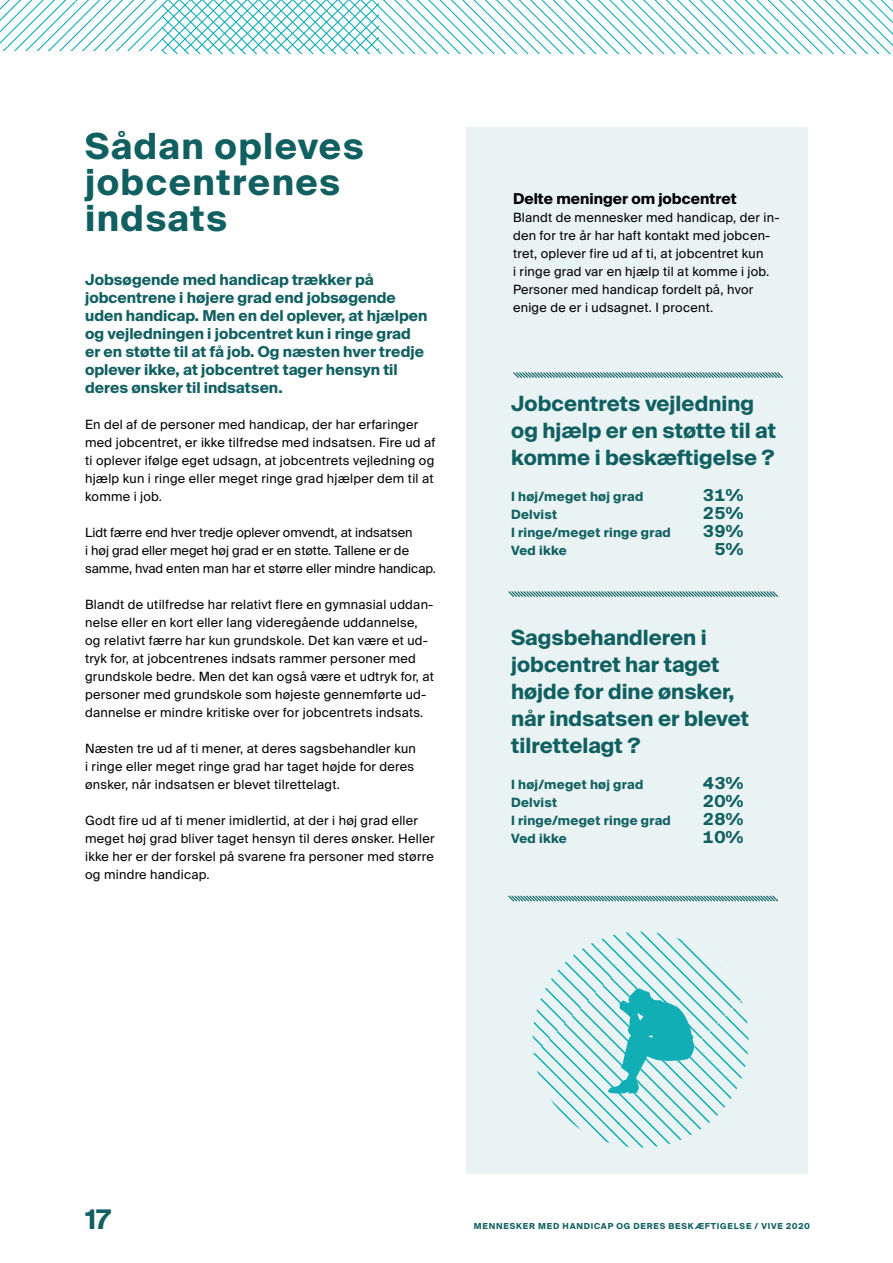
<style>
.page{position:relative;width:893px;height:1263px;background:#fff}
.page>*{position:absolute;margin:0;border:0;box-sizing:border-box;transform-origin:0 0}
.t1{font:700 36px/36px "Suisse Intl";letter-spacing:.04em;color:#105f61}
.t2{font:700 27px "Suisse Intl";color:#105f61}
.t3{font:700 21px/27px "Suisse Intl";color:#105f61}
.t4{font:700 16.5px "Suisse Intl";letter-spacing:.02em;color:#105f61}
.t5{font:700 15px/18px "Suisse Intl";color:#105f61}
.t6{font:700 15px "Suisse Intl";color:#000}
.t7{font:12.75px/18px "Suisse Intl";letter-spacing:.02em;color:#000}
.t8{font:12.75px/18px "Suisse Intl";color:#000}
.t9{font:700 12.75px "Suisse Intl";letter-spacing:.02em;color:#105f61}
.t10{font:700 8.25px "Suisse Intl";letter-spacing:.1em;color:#105f61}
</style>
<div class="page">
<svg style="left:0;top:0;width:162px;height:51px"></svg>
<svg style="left:162px;top:0;width:731px;height:54px"></svg>
<div style="left:467px;top:128px;width:341px;height:1046px;background:#e9f3f3"></div>
<svg style="left:533px;top:932px;width:216px;height:216px"></svg>
<svg style="left:608px;top:988px;width:86px;height:106px"></svg>
<svg style="left:513px;top:372px;width:270px;height:6px;background:#86afb0"></svg>
<svg style="left:508px;top:591px;width:270px;height:6px;background:#86afb0"></svg>
<svg style="left:508px;top:895px;width:270px;height:7px"></svg>
<h1 class="t1" style="left:85px;top:128px;width:280px">Sådan opleves jobcentrenes indsats</h1>
<p class="t5" style="left:85px;top:270px;width:344px">Jobsøgende med handicap trækker på jobcentrene i højere grad end jobsøgende uden handicap. Men en del oplever, at hjælpen og vejledningen i jobcentret kun i ringe grad er en støtte til at få job. Og næsten hver tredje oplever ikke, at jobcentret tager hensyn til deres ønsker til indsatsen.</p>
<p class="t7" style="left:85px;top:415px;width:352px">En del af de personer med handicap, der har erfaringer med jobcentret, er ikke tilfredse med indsatsen. Fire ud af ti oplever ifølge eget udsagn, at jobcentrets vejledning og hjælp kun i ringe eller meget ringe grad hjælper dem til at komme i job.</p>
<p class="t8" style="left:85px;top:523px;width:352px">Lidt færre end hver tredje oplever omvendt, at indsatsen<br>i høj grad eller meget høj grad er en støtte. Tallene er de samme, hvad enten man har et større eller mindre handicap.</p>
<p class="t7" style="left:85px;top:595px;width:351px">Blandt de utilfredse har relativt flere en gymnasial uddan&shy;nelse eller en kort eller lang videregående uddannelse, og relativt færre har kun grundskole. Det kan være et ud&shy;tryk for, at jobcentrenes indsats rammer personer med grundskole bedre. Men det kan også være et udtryk for, at personer med grundskole som højeste gennemførte ud&shy;dannelse er mindre kritiske over for jobcentrets indsats.</p>
<p class="t7" style="left:85px;top:739px;width:332px">Næsten tre ud af ti mener, at deres sagsbehandler kun i ringe eller meget ringe grad har taget højde for deres ønsker, når indsatsen er blevet tilrettelagt.</p>
<p class="t7" style="left:85px;top:811px;width:351px">Godt fire ud af ti mener imidlertid, at der i høj grad eller meget høj grad bliver taget hensyn til deres ønsker. Heller ikke her er der forskel på svarene fra personer med større og mindre handicap.</p>
<p class="t6" style="left:513px;top:190px;width:225px">Delte meninger om jobcentret</p>
<p class="t7" style="left:513px;top:208px;width:268px">Blandt de mennesker med handicap, der in&shy;den for tre år har haft kontakt med jobcen&shy;tret, oplever fire ud af ti, at jobcentret kun<br>i ringe grad var en hjælp til at komme i job.<br>Personer med handicap fordelt på, hvor enige de er i udsagnet. I procent.</p>
<h3 class="t3" style="left:511px;top:390px;width:266px">Jobcentrets vejledning og hjælp er en støtte til at komme i beskæftigelse ?</h3>
<p class="t9" style="left:511px;top:489px;width:134px">I høj/meget høj grad</p>
<p class="t4" style="left:703px;top:485px;width:42px">31%</p>
<p class="t9" style="left:511px;top:507px;width:48px">Delvist</p>
<p class="t4" style="left:703px;top:503px;width:42px">25%</p>
<p class="t9" style="left:511px;top:525px;width:161px">I ringe/meget ringe grad</p>
<p class="t4" style="left:703px;top:521px;width:42px">39%</p>
<p class="t9" style="left:511px;top:543px;width:57px">Ved ikke</p>
<p class="t4" style="left:714px;top:539px;width:31px">5%</p>
<h3 class="t3" style="left:511px;top:624px;width:239px">Sagsbehandleren i jobcentret har taget højde for dine ønsker, når indsatsen er blevet tilrettelagt ?</h3>
<p class="t9" style="left:511px;top:777px;width:134px">I høj/meget høj grad</p>
<p class="t4" style="left:703px;top:773px;width:42px">43%</p>
<p class="t9" style="left:511px;top:795px;width:48px">Delvist</p>
<p class="t4" style="left:703px;top:791px;width:42px">20%</p>
<p class="t9" style="left:511px;top:813px;width:161px">I ringe/meget ringe grad</p>
<p class="t4" style="left:703px;top:809px;width:42px">28%</p>
<p class="t9" style="left:511px;top:831px;width:57px">Ved ikke</p>
<p class="t4" style="left:703px;top:827px;width:42px">10%</p>
<h2 class="t2" style="left:85px;top:1203px;width:28px">17</h2>
<p class="t10" style="left:474px;top:1221px;width:338px">MENNESKER MED HANDICAP OG DERES BESKÆFTIGELSE / VIVE 2020</p>
</div>
